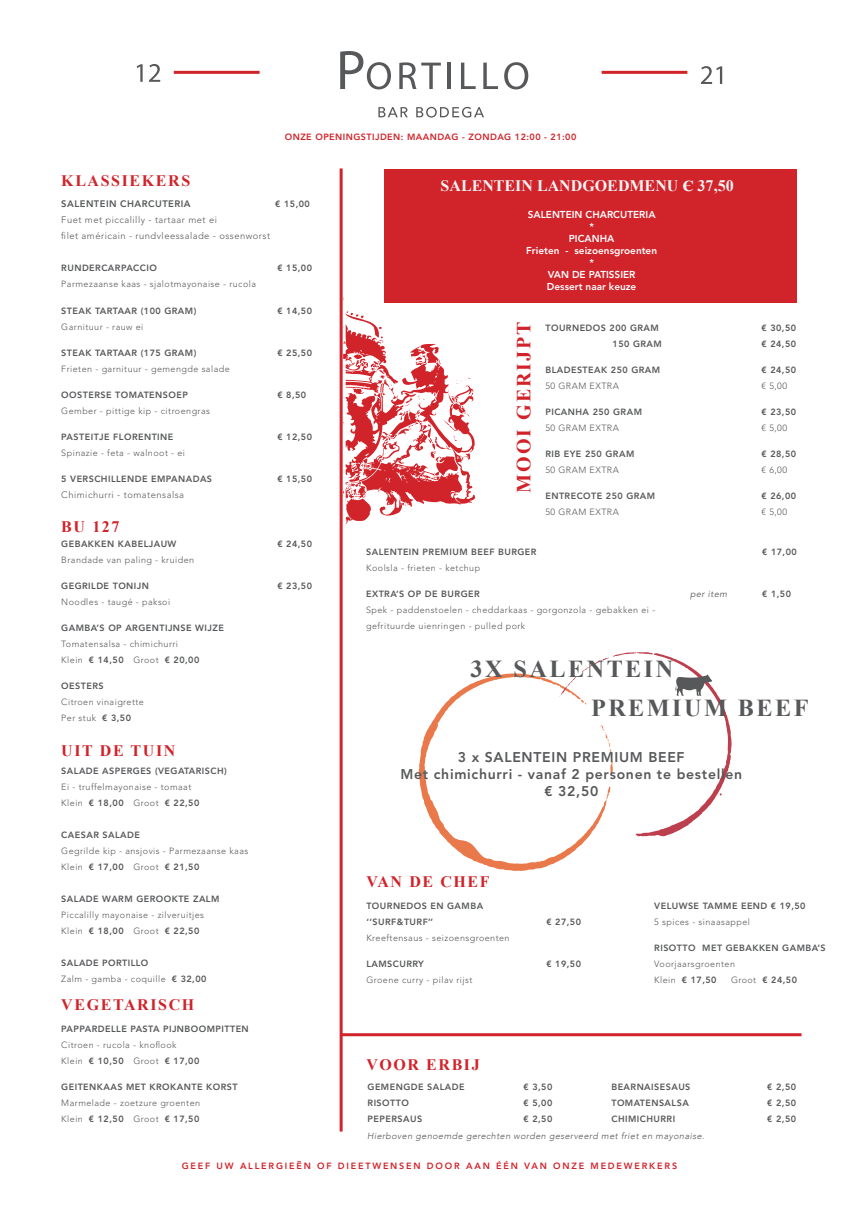
<style>
.page{position:relative;width:859px;height:1208px;background:#fff}
.page>*{position:absolute;margin:0;border:0;box-sizing:border-box;transform-origin:0 0}
.t1{font:700 24.3px/38.6px "Times New Roman";letter-spacing:.1em;color:#57585a}
.t2{font:700 20px "Times New Roman";letter-spacing:.1em;color:#d1232a}
.t3{font:700 16px "Times New Roman";letter-spacing:.1em;color:#d1232a}
.t4{font:700 16px "Times New Roman";color:#f2f3f4}
.t5{font:800 14px/16.7px "Avenir LT Std";letter-spacing:.05em;color:#57585a;text-align:center}
.t6{font:800 10px/12px "Avenir LT Std";color:#fff;text-align:center}
.t7{font:300 9.4px/16px "Avenir LT Std";letter-spacing:.05em;color:#57585a}
.t8{font:800 9.4px "Avenir LT Std";letter-spacing:.05em;color:#57585a}
.t9{font:300 9px/16px "Avenir LT Std";letter-spacing:.05em;color:#57585a}
.t10{font:800 9px/16px "Avenir LT Std";letter-spacing:.05em;color:#57585a}
.t11{font:italic 300 9px "Avenir LT Std";letter-spacing:.05em;color:#57585a}
.t12{font:800 9px "Avenir LT Std";letter-spacing:.2em;color:#d1232a}
.t13{font:800 9px "Avenir LT Std";letter-spacing:.05em;color:#d1232a}
.t14{font:italic 9px "Avenir LT Std";letter-spacing:.05em;color:#57585a}
.s1{font-weight:800}
.s2{font-weight:300}
.s3{font-size:21px}
</style>
<div class="page">
<svg style="left:340px;top:51px;width:51px;height:38px"></svg>
<svg style="left:399px;top:62px;width:42px;height:27px"></svg>
<hr style="left:448px;top:63px;width:3px;height:26px;background:#57585a">
<svg style="left:461px;top:63px;width:15px;height:26px"></svg>
<svg style="left:483px;top:63px;width:15px;height:26px"></svg>
<svg style="left:504px;top:62px;width:24px;height:27px"></svg>
<hr style="left:602px;top:71px;width:85px;height:3px;background:#d1232a">
<hr style="left:341px;top:1033px;width:460px;height:3px;background:#d1232a">
<hr style="left:174px;top:71px;width:86px;height:3px;background:#d1232a">
<svg style="left:137px;top:64px;width:6px;height:18px"></svg>
<svg style="left:149px;top:64px;width:11px;height:18px"></svg>
<svg style="left:701px;top:66px;width:21px;height:18px"></svg>
<svg style="left:378px;top:107px;width:30px;height:10px"></svg>
<svg style="left:416px;top:107px;width:68px;height:11px"></svg>
<hr style="left:340px;top:168px;width:3px;height:963px;background:#d1232a">
<svg style="left:343px;top:297px;width:132px;height:227px"></svg>
<svg style="left:418px;top:652px;width:314px;height:219px"></svg>
<div style="left:384px;top:170px;width:413px;height:133px;background:#d1232a"></div>
<p class="t13" style="left:285px;top:131px;width:293px">ONZE OPENINGSTIJDEN: MAANDAG - ZONDAG 12:00 - 21:00</p>
<h3 class="t3" style="left:61px;top:169px;width:130px">KLASSIEKERS</h3>
<p class="t8" style="left:61px;top:199px;width:131px">SALENTEIN CHARCUTERIA</p>
<p class="t10" style="left:275px;top:196px;width:36px">€ 15,00</p>
<p class="t7" style="left:61px;top:212px;width:210px">Fuet met piccalilly - tartaar met ei<br>filet américain - rundvleessalade - ossenworst</p>
<p class="t10" style="left:61px;top:260px;width:97px">RUNDERCARPACCIO</p>
<p class="t10" style="left:277px;top:260px;width:36px">€ 15,00</p>
<p class="t9" style="left:61px;top:276px;width:196px">Parmezaanse kaas - sjalotmayonaise - rucola</p>
<p class="t10" style="left:61px;top:302px;width:137px">STEAK TARTAAR (100 GRAM)</p>
<p class="t10" style="left:277px;top:302px;width:36px">€ 14,50</p>
<p class="t9" style="left:61px;top:318px;width:84px">Garnituur - rauw ei</p>
<p class="t10" style="left:61px;top:344px;width:137px">STEAK TARTAAR (175 GRAM)</p>
<p class="t10" style="left:277px;top:344px;width:36px">€ 25,50</p>
<p class="t9" style="left:61px;top:360px;width:170px">Frieten - garnituur - gemengde salade</p>
<p class="t10" style="left:61px;top:386px;width:128px">OOSTERSE TOMATENSOEP</p>
<p class="t10" style="left:277px;top:386px;width:30px">€ 8,50</p>
<p class="t9" style="left:61px;top:402px;width:150px">Gember - pittige kip - citroengras</p>
<p class="t10" style="left:61px;top:428px;width:114px">PASTEITJE FLORENTINE</p>
<p class="t10" style="left:277px;top:428px;width:36px">€ 12,50</p>
<p class="t9" style="left:61px;top:444px;width:125px">Spinazie - feta - walnoot - ei</p>
<p class="t10" style="left:61px;top:470px;width:152px">5 VERSCHILLENDE EMPANADAS</p>
<p class="t10" style="left:277px;top:470px;width:36px">€ 15,50</p>
<p class="t7" style="left:61px;top:486px;width:124px">Chimichurri - tomatensalsa</p>
<h3 class="t3" style="left:61px;top:515px;width:60px">BU 127</h3>
<p class="t10" style="left:61px;top:536px;width:117px">GEBAKKEN KABELJAUW</p>
<p class="t10" style="left:277px;top:536px;width:36px">€ 24,50</p>
<p class="t9" style="left:61px;top:552px;width:134px">Brandade van paling - kruiden</p>
<p class="t10" style="left:61px;top:578px;width:89px">GEGRILDE TONIJN</p>
<p class="t10" style="left:277px;top:578px;width:36px">€ 23,50</p>
<p class="t9" style="left:61px;top:594px;width:110px">Noodles - taugé - paksoi</p>
<p class="t10" style="left:61px;top:620px;width:164px">GAMBA’S OP ARGENTIJNSE WIJZE</p>
<p class="t9" style="left:61px;top:636px;width:140px">Tomatensalsa - chimichurri<br>Klein <span class="s1">€ 14,50</span> Groot <span class="s1">€ 20,00</span></p>
<p class="t10" style="left:61px;top:678px;width:44px">OESTERS</p>
<p class="t9" style="left:61px;top:694px;width:84px">Citroen vinaigrette<br>Per stuk <span class="s1">€ 3,50</span></p>
<h3 class="t3" style="left:61px;top:739px;width:116px">UIT DE TUIN</h3>
<p class="t10" style="left:61px;top:762px;width:167px">SALADE ASPERGES (VEGATARISCH)</p>
<p class="t9" style="left:61px;top:778px;width:140px">Ei - truffelmayonaise - tomaat<br>Klein <span class="s1">€ 18,00</span> Groot <span class="s1">€ 22,50</span></p>
<p class="t10" style="left:61px;top:826px;width:80px">CAESAR SALADE</p>
<p class="t9" style="left:61px;top:842px;width:189px">Gegrilde kip - ansjovis - Parmezaanse kaas<br>Klein <span class="s1">€ 17,00</span> Groot <span class="s1">€ 21,50</span></p>
<p class="t10" style="left:61px;top:890px;width:160px">SALADE WARM GEROOKTE ZALM</p>
<p class="t9" style="left:61px;top:906px;width:144px">Piccalilly mayonaise - zilveruitjes<br>Klein <span class="s1">€ 18,00</span> Groot <span class="s1">€ 22,50</span></p>
<p class="t10" style="left:61px;top:954px;width:147px">SALADE PORTILLO<br><span class="s2">Zalm - gamba - coquille</span> € 32,00</p>
<h3 class="t3" style="left:61px;top:993px;width:135px">VEGETARISCH</h3>
<p class="t10" style="left:61px;top:1021px;width:189px">PAPPARDELLE PASTA PIJNBOOMPITTEN</p>
<p class="t9" style="left:61px;top:1037px;width:140px">Citroen - rucola - knoflook<br>Klein <span class="s1">€ 10,50</span> Groot <span class="s1">€ 17,00</span></p>
<p class="t10" style="left:61px;top:1079px;width:178px">GEITENKAAS MET KROKANTE KORST</p>
<p class="t9" style="left:61px;top:1095px;width:140px">Marmelade - zoetzure groenten<br>Klein <span class="s1">€ 12,50</span> Groot <span class="s1">€ 17,50</span></p>
<h3 class="t4" style="left:441px;top:174px;width:295px">SALENTEIN LANDGOEDMENU <span class="s3">Є</span> 37,50</h3>
<p class="t6" style="left:526px;top:208px;width:132px">SALENTEIN CHARCUTERIA *<br>PICANHA<br>Frieten - seizoensgroenten *<br>VAN DE PATISSIER<br>Dessert naar keuze</p>
<h2 class="t2" style="left:509px;top:493px;width:173px;rotate:-90deg">MOOI GERIJPT</h2>
<p class="t10" style="left:545px;top:319px;width:115px">TOURNEDOS 200 GRAM</p>
<p class="t10" style="left:761px;top:319px;width:36px">€ 30,50</p>
<p class="t10" style="left:613px;top:335px;width:51px">150 GRAM</p>
<p class="t10" style="left:761px;top:335px;width:36px">€ 24,50</p>
<p class="t10" style="left:545px;top:361px;width:116px">BLADESTEAK 250 GRAM</p>
<p class="t10" style="left:761px;top:361px;width:36px">€ 24,50</p>
<p class="t9" style="left:545px;top:377px;width:75px">50 GRAM EXTRA</p>
<p class="t9" style="left:761px;top:377px;width:27px">€ 5,00</p>
<p class="t10" style="left:545px;top:403px;width:98px">PICANHA 250 GRAM</p>
<p class="t10" style="left:761px;top:403px;width:36px">€ 23,50</p>
<p class="t9" style="left:545px;top:419px;width:75px">50 GRAM EXTRA</p>
<p class="t9" style="left:761px;top:419px;width:27px">€ 5,00</p>
<p class="t10" style="left:545px;top:445px;width:90px">RIB EYE 250 GRAM</p>
<p class="t10" style="left:761px;top:445px;width:36px">€ 28,50</p>
<p class="t9" style="left:545px;top:461px;width:75px">50 GRAM EXTRA</p>
<p class="t9" style="left:761px;top:461px;width:27px">€ 6,00</p>
<p class="t10" style="left:545px;top:487px;width:111px">ENTRECOTE 250 GRAM</p>
<p class="t10" style="left:761px;top:487px;width:36px">€ 26,00</p>
<p class="t9" style="left:545px;top:503px;width:75px">50 GRAM EXTRA</p>
<p class="t9" style="left:761px;top:503px;width:27px">€ 5,00</p>
<p class="t10" style="left:366px;top:544px;width:172px">SALENTEIN PREMIUM BEEF BURGER</p>
<p class="t10" style="left:762px;top:544px;width:36px">€ 17,00</p>
<p class="t9" style="left:366px;top:560px;width:116px">Koolsla - frieten - ketchup</p>
<p class="t10" style="left:366px;top:586px;width:115px">EXTRA’S OP DE BURGER</p>
<p class="t14" style="left:690px;top:589px;width:38px">per item</p>
<p class="t10" style="left:762px;top:586px;width:30px">€ 1,50</p>
<p class="t9" style="left:366px;top:602px;width:291px">Spek - paddenstoelen - cheddarkaas - gorgonzola - gebakken ei - gefrituurde uienringen - pulled pork</p>
<h1 class="t1" style="left:591px;top:649px;width:219px;text-indent:-120px">3X SALENTEIN<br>PREMIUM BEEF</h1>
<h3 class="t5" style="left:400px;top:749px;width:343px">3 x SALENTEIN PREMIUM BEEF<br>Met chimichurri - vanaf 2 personen te bestellen € 32,50</h3>
<h3 class="t3" style="left:366px;top:870px;width:125px">VAN DE CHEF</h3>
<p class="t10" style="left:366px;top:898px;width:118px">TOURNEDOS EN GAMBA ‘’SURF&amp;TURF’’</p>
<p class="t10" style="left:546px;top:914px;width:36px">€ 27,50</p>
<p class="t9" style="left:366px;top:930px;width:145px">Kreeftensaus - seizoensgroenten</p>
<p class="t10" style="left:366px;top:956px;width:59px">LAMSCURRY</p>
<p class="t10" style="left:546px;top:956px;width:36px">€ 19,50</p>
<p class="t9" style="left:366px;top:972px;width:108px">Groene curry - pilav rijst</p>
<h3 class="t3" style="left:367px;top:1053px;width:115px">VOOR ERBIJ</h3>
<p class="t10" style="left:368px;top:1079px;width:98px">GEMENGDE SALADE</p>
<p class="t10" style="left:523px;top:1079px;width:30px">€ 3,50</p>
<p class="t10" style="left:368px;top:1095px;width:43px">RISOTTO</p>
<p class="t10" style="left:523px;top:1095px;width:30px">€ 5,00</p>
<p class="t10" style="left:368px;top:1111px;width:56px">PEPERSAUS</p>
<p class="t10" style="left:523px;top:1111px;width:30px">€ 2,50</p>
<p class="t10" style="left:654px;top:898px;width:153px">VELUWSE TAMME EEND € 19,50</p>
<p class="t9" style="left:654px;top:914px;width:97px">5 spices - sinaasappel</p>
<p class="t10" style="left:654px;top:940px;width:173px">RISOTTO MET GEBAKKEN GAMBA’S</p>
<p class="t9" style="left:654px;top:956px;width:82px">Voorjaarsgroenten<br>Klein <span class="s1">€ 17,50</span></p>
<p class="t10" style="left:731px;top:972px;width:68px"><span class="s2">Groot</span> € 24,50</p>
<p class="t10" style="left:611px;top:1079px;width:81px">BEARNAISESAUS</p>
<p class="t10" style="left:767px;top:1079px;width:30px">€ 2,50</p>
<p class="t10" style="left:611px;top:1095px;width:79px">TOMATENSALSA</p>
<p class="t10" style="left:767px;top:1095px;width:30px">€ 2,50</p>
<p class="t10" style="left:611px;top:1111px;width:65px">CHIMICHURRI</p>
<p class="t10" style="left:767px;top:1111px;width:30px">€ 2,50</p>
<p class="t11" style="left:367px;top:1130px;width:339px">Hierboven genoemde gerechten worden geserveerd met friet en mayonaise.</p>
<p class="t12" style="left:182px;top:1160px;width:497px">GEEF UW ALLERGIEËN OF DIEETWENSEN DOOR AAN ÉÉN VAN ONZE MEDEWERKERS</p>
</div>
